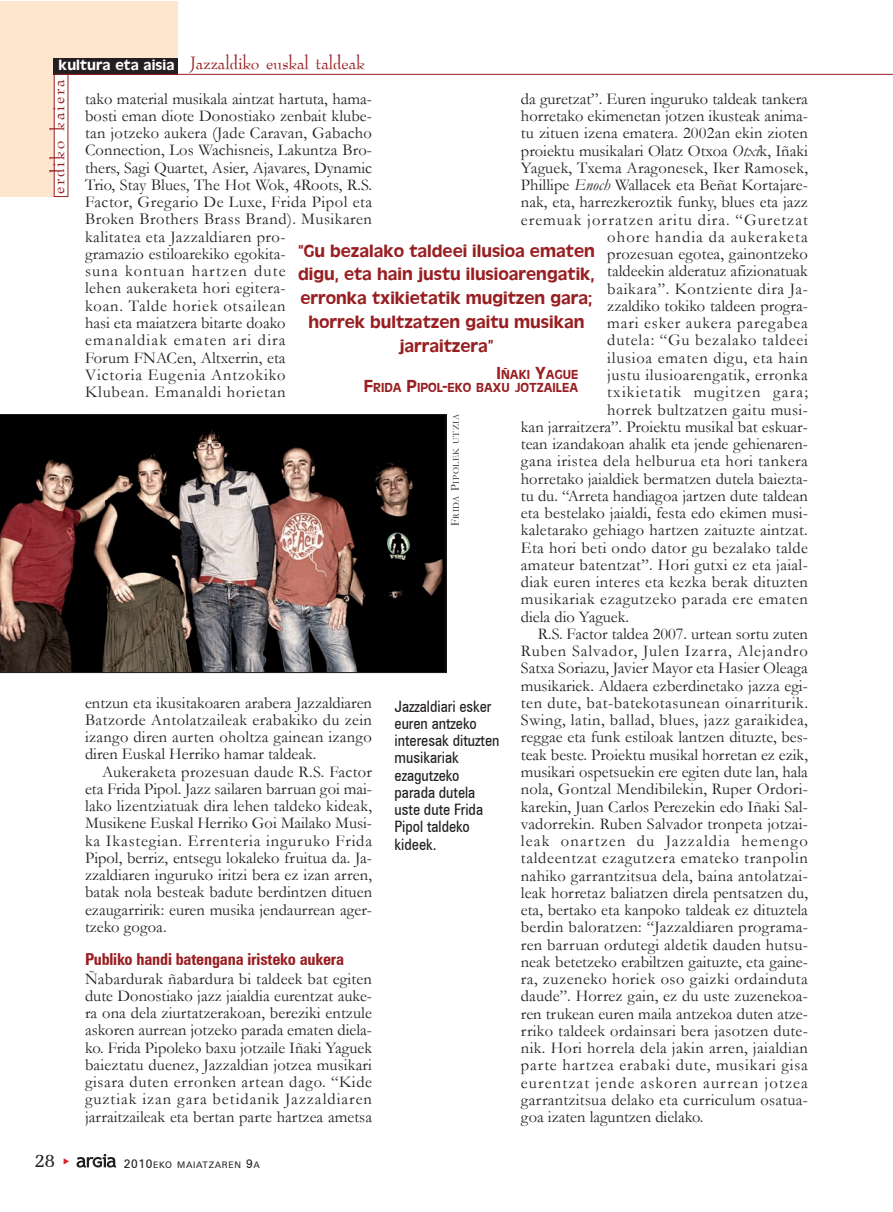
<style>
.page{position:relative;width:893px;height:1212px;background:#fff}
.page>*{position:absolute;margin:0;border:0;box-sizing:border-box;transform-origin:0 0}
.t1{font:21px "Bernadette";color:#981e21}
.t2{font:21px "Bernadette";letter-spacing:.09em;color:#981e21}
.t3{font:19.5px "Memoir";color:#231f20}
.t4{font:18px/24px "Antique Olive";color:#981e21;text-align:center}
.t5{font:16.5px/17.2px "Garamond";letter-spacing:.015em;color:#231f20;text-align:justify}
.t6{font:16.5px "Garamond";letter-spacing:.035em;color:#231f20}
.t7{font:16.5px "Garamond";letter-spacing:.07em;color:#231f20}
.t8{font:16.5px "Garamond";letter-spacing:.05em;color:#231f20}
.t9{font:16.5px "Garamond";letter-spacing:.04em;color:#231f20}
.t10{font:16.5px "Garamond";letter-spacing:.065em;color:#231f20}
.t11{font:700 16.5px "Zurich Cn BT";letter-spacing:-.01em;color:#981e21}
.t12{font:16.5px "Garamond";letter-spacing:.055em;color:#231f20}
.t13{font:16.5px "Garamond";letter-spacing:.045em;color:#231f20}
.t14{font:15.75px/17.2px "Zurich Cn BT";color:#231f20}
.t15{font:13.5px/13.5px "Antique Olive";color:#981e21;text-align:right}
.t16{font:9px "Zurich BT";letter-spacing:.075em;color:#231f20}
.t17{font:9px "Garamond";letter-spacing:.06em;color:#231f20}
.s1{font-family:"Antique Olive";font-size:15px;color:#fff}
.s2{font-style:italic}
.s3{font-size:18px}
.s4{font-size:12px}
</style>
<div class="page">
<svg style="left:77px;top:1154px;width:39px;height:13px"></svg>
<div style="left:0;top:1px;width:178px;height:59px;background:#fee6ce"></div>
<div style="left:0;top:1px;width:61px;height:196px;background:#fee6ce"></div>
<div style="left:54px;top:74px;width:14px;height:123px;background:#fff"></div>
<div style="left:54px;top:58px;width:124px;height:16px;background:#231f20"></div>
<hr style="left:54px;top:74px;width:838px;height:1px;background:#981e21">
<img style="left:0;top:414px;width:446px;height:259px">
<p class="t1" style="left:59px;top:52px;width:308px"><span class="s1">kultura eta aisia</span> Jazzaldiko euskal taldeak</p>
<p class="t5" style="left:85px;top:90px;width:289px;text-align:left">tako material musikala aintzat hartuta, hama&shy;bosti eman diote Donostiako zenbait klube&shy;tan jotzeko aukera (Jade Caravan, Gabacho Connection, Los Wachisneis, Lakuntza Bro&shy;thers, Sagi Quartet, Asier, Ajavares, Dynamic Trio, Stay Blues, The Hot Wok, 4Roots, R.S.<br>Factor, Gregario De Luxe, Frida Pipol eta Broken Brothers Brass Brand). Musikaren kalitatea eta Jazzaldiaren pro-<br>gramazio estiloarekiko egokita-<br>suna kontuan hartzen dute<br>lehen aukeraketa hori egitera-<br>koan. Talde horiek otsailean<br>hasi eta maiatzera bitarte doako<br>emanaldiak ematen ari dira<br>Forum FNACen, Altxerrin, eta<br>Victoria Eugenia Antzokiko<br>Klubean. Emanaldi horietan</p>
<p class="t2" style="left:48px;top:194px;width:116px;rotate:-90deg">erdiko kaiera</p>
<p class="t5" style="left:521px;top:90px;width:289px">da guretzat”. Euren inguruko taldeak tankera</p>
<p class="t5" style="left:521px;top:107px;width:289px">horretako ekimenetan jotzen ikusteak anima-</p>
<p class="t5" style="left:521px;top:125px;width:289px">tu zituen izena ematera. 2002an ekin zioten</p>
<p class="t5" style="left:521px;top:142px;width:289px">proiektu musikalari Olatz Otxoa <span class="s2">Otxi</span>k, Iñaki</p>
<p class="t5" style="left:521px;top:159px;width:289px">Yaguek, Txema Aragonesek, Iker Ramosek,</p>
<p class="t5" style="left:521px;top:177px;width:289px">Phillipe <span class="s2">Enoch</span> Wallacek eta Beñat Kortajare-</p>
<p class="t5" style="left:521px;top:194px;width:289px">nak, eta, harrezkeroztik funky, blues eta jazz</p>
<p class="t10" style="left:521px;top:210px;width:288px">eremuak jorratzen aritu dira. “Guretzat</p>
<p class="t10" style="left:607px;top:228px;width:202px">ohore handia da aukeraketa</p>
<p class="t5" style="left:607px;top:246px;width:202px">prozesuan egotea, gainontzeko</p>
<p class="t5" style="left:607px;top:263px;width:202px">taldeekin alderatuz afizionatuak</p>
<p class="t9" style="left:607px;top:279px;width:202px">baikara”. Kontziente dira Ja-</p>
<p class="t5" style="left:607px;top:297px;width:202px">zzaldiko tokiko taldeen progra-</p>
<p class="t8" style="left:607px;top:314px;width:202px">mari esker aukera paregabea</p>
<p class="t8" style="left:607px;top:331px;width:202px">dutela: “Gu bezalako taldeei</p>
<p class="t13" style="left:607px;top:348px;width:202px">ilusioa ematen digu, eta hain</p>
<p class="t6" style="left:607px;top:366px;width:202px">justu ilusioarengatik, erronka</p>
<p class="t7" style="left:607px;top:383px;width:202px">txikietatik mugitzen gara;</p>
<p class="t5" style="left:607px;top:401px;width:202px">horrek bultzatzen gaitu musi-</p>
<p class="t5" style="left:521px;top:418px;width:289px">kan jarraitzera”. Proiektu musikal bat eskuar-</p>
<p class="t5" style="left:521px;top:435px;width:289px">tean izandakoan ahalik eta jende gehienaren-</p>
<p class="t5" style="left:521px;top:453px;width:289px">gana iristea dela helburua eta hori tankera</p>
<p class="t5" style="left:521px;top:470px;width:289px">horretako jaialdiek bermatzen dutela baiezta-</p>
<p class="t5" style="left:521px;top:487px;width:289px">tu du. “Arreta handiagoa jartzen dute taldean</p>
<p class="t5" style="left:521px;top:504px;width:289px">eta bestelako jaialdi, festa edo ekimen musi-</p>
<p class="t5" style="left:521px;top:522px;width:288px">kaletarako gehiago hartzen zaituzte aintzat.</p>
<p class="t5" style="left:521px;top:539px;width:288px">Eta hori beti ondo dator gu bezalako talde</p>
<p class="t5" style="left:521px;top:556px;width:289px">amateur batentzat”. Hori gutxi ez eta jaial-</p>
<p class="t5" style="left:521px;top:573px;width:289px">diak euren interes eta kezka berak dituzten</p>
<p class="t6" style="left:521px;top:590px;width:289px">musikariak ezagutzeko parada ere ematen</p>
<p class="t5" style="left:521px;top:608px;width:110px">diela dio Yaguek.</p>
<p class="t5" style="left:538px;top:625px;width:272px">R.S. Factor taldea 2007. urtean sortu zuten</p>
<p class="t12" style="left:521px;top:642px;width:288px">Ruben Salvador, Julen Izarra, Alejandro</p>
<p class="t5" style="left:521px;top:660px;width:288px">Satxa Soriazu, Javier Mayor eta Hasier Oleaga</p>
<p class="t5" style="left:521px;top:677px;width:289px">musikariek. Aldaera ezberdinetako jazza egi-</p>
<p class="t6" style="left:521px;top:694px;width:289px">ten dute, bat-batekotasunean oinarriturik.</p>
<p class="t5" style="left:521px;top:712px;width:288px">Swing, latin, ballad, blues, jazz garaikidea,</p>
<p class="t5" style="left:521px;top:729px;width:289px">reggae eta funk estiloak lantzen dituzte, bes-</p>
<p class="t5" style="left:521px;top:746px;width:289px">teak beste. Proiektu musikal horretan ez ezik,</p>
<p class="t5" style="left:521px;top:763px;width:289px">musikari ospetsuekin ere egiten dute lan, hala</p>
<p class="t5" style="left:521px;top:781px;width:288px">nola, Gontzal Mendibilekin, Ruper Ordori-</p>
<p class="t5" style="left:521px;top:798px;width:289px">karekin, Juan Carlos Perezekin edo Iñaki Sal-</p>
<p class="t5" style="left:521px;top:815px;width:288px">vadorrekin. Ruben Salvador tronpeta jotzai-</p>
<p class="t7" style="left:521px;top:832px;width:288px">leak onartzen du Jazzaldia hemengo</p>
<p class="t9" style="left:521px;top:849px;width:289px">taldeentzat ezagutzera emateko tranpolin</p>
<p class="t5" style="left:521px;top:867px;width:288px">nahiko garrantzitsua dela, baina antolatzai-</p>
<p class="t5" style="left:521px;top:884px;width:289px">leak horretaz baliatzen direla pentsatzen du,</p>
<p class="t5" style="left:521px;top:901px;width:289px">eta, bertako eta kanpoko taldeak ez dituztela</p>
<p class="t5" style="left:521px;top:919px;width:288px">berdin baloratzen: “Jazzaldiaren programa-</p>
<p class="t5" style="left:521px;top:936px;width:289px">ren barruan ordutegi aldetik dauden hutsu-</p>
<p class="t5" style="left:521px;top:953px;width:289px">neak betetzeko erabiltzen gaituzte, eta gaine-</p>
<p class="t5" style="left:521px;top:970px;width:288px">ra, zuzeneko horiek oso gaizki ordainduta</p>
<p class="t5" style="left:521px;top:988px;width:289px">daude”. Horrez gain, ez du uste zuzenekoa-</p>
<p class="t5" style="left:521px;top:1005px;width:289px">ren trukean euren maila antzekoa duten atze-</p>
<p class="t5" style="left:521px;top:1022px;width:289px">rriko taldeek ordainsari bera jasotzen dute-</p>
<p class="t5" style="left:521px;top:1039px;width:288px">nik. Hori horrela dela jakin arren, jaialdian</p>
<p class="t8" style="left:521px;top:1056px;width:289px">parte hartzea erabaki dute, musikari gisa</p>
<p class="t7" style="left:521px;top:1073px;width:289px">eurentzat jende askoren aurrean jotzea</p>
<p class="t5" style="left:521px;top:1091px;width:289px">garrantzitsua delako eta curriculum osatua-</p>
<p class="t5" style="left:521px;top:1108px;width:184px">goa izaten laguntzen dielako.</p>
<p class="t4" style="left:298px;top:239px;width:298px">“Gu bezalako taldeei ilusioa ematen digu, eta hain justu ilusioarengatik, erronka txikietatik mugitzen gara; horrek bultzatzen gaitu musikan jarraitzera”</p>
<p class="t15" style="left:364px;top:368px;width:216px"><span class="s3">I</span>ÑAKI <span class="s3">Y</span>AGUE<br><span class="s3">F</span>RIDA <span class="s3">P</span>IPOL<span class="s3">-</span>EKO BAXU JOTZAILEA</p>
<p class="t17" style="left:451px;top:526px;width:113px;rotate:-90deg"><span class="s4">F</span>RIDA <span class="s4">P</span>IPOLEK UTZIA</p>
<p class="t5" style="left:85px;top:694px;width:289px">entzun eta ikusitakoaren arabera Jazzaldiaren Batzorde Antolatzaileak erabakiko du zein izango diren aurten oholtza gainean izango diren Euskal Herriko hamar taldeak.</p>
<p class="t5" style="left:85px;top:763px;width:289px;text-indent:17px">Aukeraketa prozesuan daude R.S. Factor eta Frida Pipol. Jazz sailaren barruan goi mai&shy;lako lizentziatuak dira lehen taldeko kideak, Musikene Euskal Herriko Goi Mailako Musi&shy;ka Ikastegian. Errenteria inguruko Frida Pipol, berriz, entsegu lokaleko fruitua da. Ja&shy;zzaldiaren inguruko iritzi bera ez izan arren, batak nola besteak badute berdintzen dituen ezaugarririk: euren musika jendaurrean ager&shy;tzeko gogoa.</p>
<p class="t11" style="left:85px;top:949px;width:261px">Publiko handi batengana iristeko aukera</p>
<p class="t5" style="left:85px;top:970px;width:289px">Ñabardurak ñabardura bi taldeek bat egiten dute Donostiako jazz jaialdia eurentzat auke&shy;ra ona dela ziurtatzerakoan, bereziki entzule askoren aurrean jotzeko parada ematen diela&shy;ko. Frida Pipoleko baxu jotzaile Iñaki Yaguek baieztatu duenez, Jazzaldian jotzea musikari gisara duten erronken artean dago. “Kide guztiak izan gara betidanik Jazzaldiaren jarraitzaileak eta bertan parte hartzea ametsa</p>
<p class="t14" style="left:395px;top:697px;width:106px">Jazzaldiari esker euren antzeko interesak dituzten musikariak ezagutzeko parada dutela uste dute Frida<br>Pipol taldeko kideek.</p>
<p class="t3" style="left:35px;top:1149px;width:22px">28</p>
<p class="t16" style="left:124px;top:1159px;width:137px"><span class="s4">2010</span>EKO MAIATZAREN <span class="s4">9</span>A</p>
</div>
